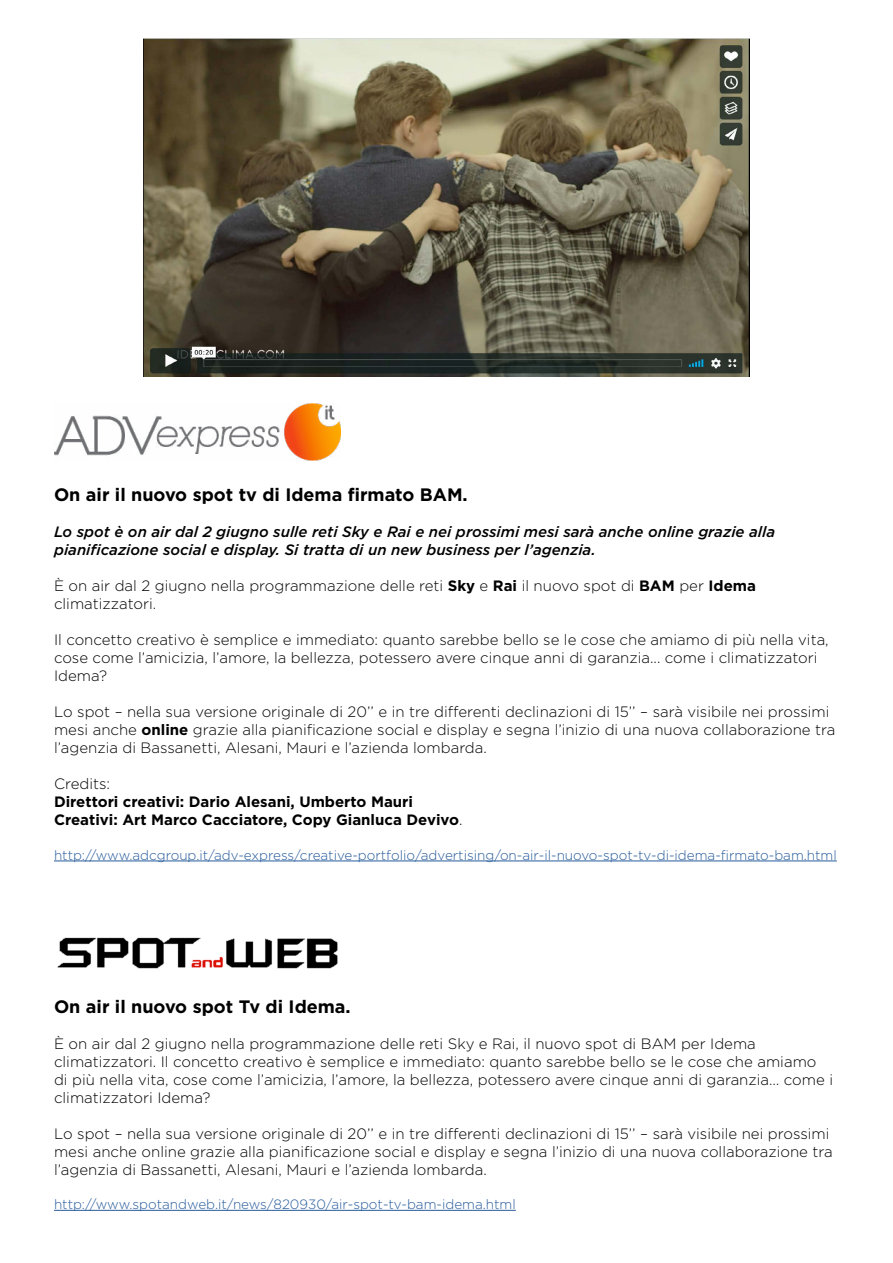
<style>
.page{position:relative;width:893px;height:1263px;background:#fff}
.page>*{position:absolute;margin:0;border:0;box-sizing:border-box;transform-origin:0 0}
.t1{font:700 18px "Gotham";color:#000}
.t2{font:300 15px/18px "Gotham";color:#000}
.t3{font:italic 500 15px/18px "Gotham";color:#000}
.t4{font:700 15px/18px "Gotham";color:#000}
.t5{font:300 13.5px "Gotham";color:#275b9b}
.s1{font-weight:700}
.s2{font-weight:300}
</style>
<div class="page">
<img style="left:54px;top:403px;width:287px;height:58px">
<img style="left:57px;top:937px;width:281px;height:32px">
<hr style="left:54px;top:860px;width:783px;height:1px;background:#275b9b">
<hr style="left:54px;top:1210px;width:462px;height:1px;background:#275b9b">
<img style="left:143px;top:38px;width:607px;height:339px">
<p class="t1" style="left:54px;top:483px;width:415px">On air il nuovo spot tv di Idema firmato BAM.</p>
<p class="t3" style="left:54px;top:523px;width:723px">Lo spot è on air dal 2 giugno sulle reti Sky e Rai e nei prossimi mesi sarà anche online grazie alla pianificazione social e display. Si tratta di un new business per l’agenzia.</p>
<p class="t2" style="left:54px;top:577px;width:703px">È on air dal 2 giugno nella programmazione delle reti <span class="s1">Sky</span> e <span class="s1">Rai</span> il nuovo spot di <span class="s1">BAM</span> per <span class="s1">Idema </span>climatizzatori.</p>
<p class="t2" style="left:54px;top:631px;width:776px">Il concetto creativo è semplice e immediato: quanto sarebbe bello se le cose che amiamo di più nella vita, cose come l’amicizia, l’amore, la bellezza, potessero avere cinque anni di garanzia... come i climatizzatori<br>Idema?</p>
<p class="t2" style="left:54px;top:703px;width:783px">Lo spot – nella sua versione originale di 20’’ e in tre differenti declinazioni di 15’’ – sarà visibile nei prossimi mesi anche <span class="s1">online</span> grazie alla pianificazione social e display e segna l’inizio di una nuova collaborazione tra l’agenzia di Bassanetti, Alesani, Mauri e l’azienda lombarda.</p>
<p class="t2" style="left:54px;top:775px;width:58px">Credits:</p>
<p class="t4" style="left:54px;top:793px;width:410px">Direttori creativi: Dario Alesani, Umberto Mauri<br>Creativi: Art Marco Cacciatore, Copy Gianluca Devivo<span class="s2">.</span></p>
<p class="t5" style="left:54px;top:846px;width:784px">http://www.adcgroup.it/adv-express/creative-portfolio/advertising/on-air-il-nuovo-spot-tv-di-idema-firmato-bam.html</p>
<p class="t1" style="left:54px;top:994px;width:298px">On air il nuovo spot Tv di Idema.</p>
<p class="t2" style="left:54px;top:1034px;width:780px">È on air dal 2 giugno nella programmazione delle reti Sky e Rai, il nuovo spot di BAM per Idema climatizzatori. Il concetto creativo è semplice e immediato: quanto sarebbe bello se le cose che amiamo di più nella vita, cose come l’amicizia, l’amore, la bellezza, potessero avere cinque anni di garanzia… come i climatizzatori Idema?</p>
<p class="t2" style="left:54px;top:1124px;width:780px">Lo spot – nella sua versione originale di 20’’ e in tre differenti declinazioni di 15’’ – sarà visibile nei prossimi mesi anche online grazie alla pianificazione social e display e segna l’inizio di una nuova collaborazione tra l’agenzia di Bassanetti, Alesani, Mauri e l’azienda lombarda.</p>
<p class="t5" style="left:54px;top:1196px;width:463px">http://www.spotandweb.it/news/820930/air-spot-tv-bam-idema.html</p>
</div>
